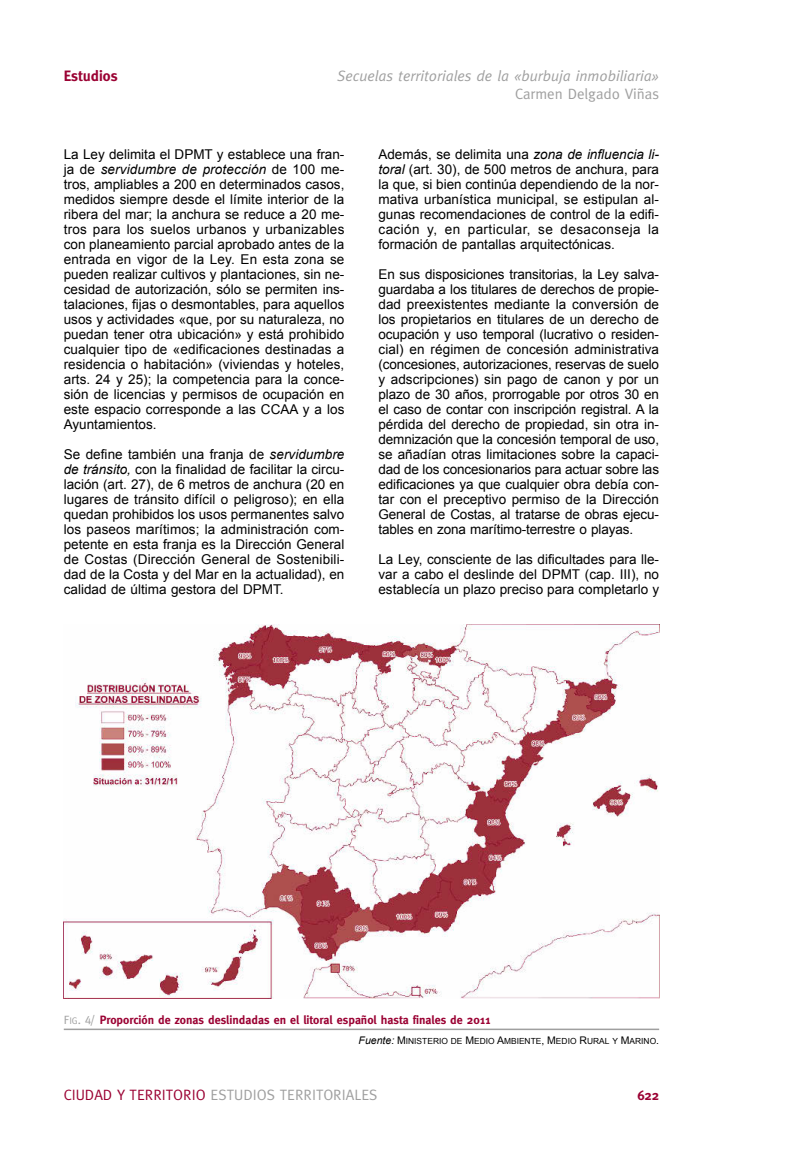
<style>
.page{position:relative;width:808px;height:1149px;background:#fff}
.page>*{position:absolute;margin:0;border:0;box-sizing:border-box;transform-origin:0 0}
.t1{font:15px "Meta";color:#9f9f9f}
.t2{font:italic 15px "Meta";color:#9f9f9f}
.t3{font:700 15px "Meta";color:#9b0233}
.t4{font:13.5px/15px "Arial";color:#000;text-align:justify}
.t5{font:700 13.5px "Meta";color:#9b0233}
.t6{font:700 12px "Meta";color:#9b0233}
.t7{font:8.4px "Arial";color:#000}
.s1{font-style:italic}
.s2{font-family:"Meta Caps";font-weight:400;color:#9f9f9f}
.s3{font-family:"Meta Caps";font-weight:400;font-size:9.6px;color:#9f9f9f}
.s4{font-style:italic;font-size:10.5px}
.s5{font-size:10.5px}
.s6{color:#9b0233}
</style>
<div class="page">
<hr style="left:64px;top:1028px;width:595px;height:1px;background:#9f9f9f">
<img style="left:64px;top:624px;width:595px;height:374px">
<p class="t3" style="left:64px;top:70px;width:55px">Estudios</p>
<p class="t2" style="left:337px;top:70px;width:323px">Secuelas territoriales de la «burbuja inmobiliaria»</p>
<p class="t1" style="left:515px;top:88px;width:146px">Carmen Delgado Viñas</p>
<p class="t4" style="left:64px;top:146px;width:282px">La Ley delimita el DPMT y establece una fran&shy;ja de <span class="s1">servidumbre de protección</span> de 100 me&shy;tros, ampliables a 200 en determinados casos, medidos siempre desde el límite interior de la ribera del mar; la anchura se reduce a 20 me&shy;tros para los suelos urbanos y urbanizables con planeamiento parcial aprobado antes de la entrada en vigor de la Ley. En esta zona se pueden realizar cultivos y plantaciones, sin ne&shy;cesidad de autorización, sólo se permiten ins&shy;talaciones, fijas o desmontables, para aquellos usos y actividades «que, por su naturaleza, no puedan tener otra ubicación» y está prohibido cualquier tipo de «edificaciones destinadas a residencia o habitación» (viviendas y hoteles, arts. 24 y 25); la competencia para la conce&shy;sión de licencias y permisos de ocupación en este espacio corresponde a las CCAA y a los Ayuntamientos.</p>
<p class="t4" style="left:64px;top:446px;width:282px">Se define también una franja de <span class="s1">servidumbre de tránsito,</span> con la finalidad de facilitar la circu&shy;lación (art. 27), de 6 metros de anchura (20 en lugares de tránsito difícil o peligroso); en ella quedan prohibidos los usos permanentes salvo los paseos marítimos; la administración com&shy;petente en esta franja es la Dirección General de Costas (Dirección General de Sostenibili&shy;dad de la Costa y del Mar en la actualidad), en calidad de última gestora del DPMT.</p>
<p class="t4" style="left:378px;top:146px;width:282px">Además, se delimita una <span class="s1">zona de influencia li&shy;toral</span> (art. 30), de 500 metros de anchura, para la que, si bien continúa dependiendo de la nor&shy;mativa urbanística municipal, se estipulan al&shy;gunas recomendaciones de control de la edifi&shy;cación y, en particular, se desaconseja la formación de pantallas arquitectónicas.</p>
<p class="t4" style="left:378px;top:266px;width:282px">En sus disposiciones transitorias, la Ley salva&shy;guardaba a los titulares de derechos de propie&shy;dad preexistentes mediante la conversión de los propietarios en titulares de un derecho de ocupación y uso temporal (lucrativo o residen&shy;cial) en régimen de concesión administrativa (concesiones, autorizaciones, reservas de suelo y adscripciones) sin pago de canon y por un plazo de 30 años, prorrogable por otros 30 en el caso de contar con inscripción registral. A la pérdida del derecho de propiedad, sin otra in&shy;demnización que la concesión temporal de uso, se añadían otras limitaciones sobre la capaci&shy;dad de los concesionarios para actuar sobre las edificaciones ya que cualquier obra debía con&shy;tar con el preceptivo permiso de la Dirección General de Costas, al tratarse de obras ejecu&shy;tables en zona marítimo-terrestre o playas.</p>
<p class="t4" style="left:378px;top:551px;width:282px">La Ley, consciente de las dificultades para lle&shy;var a cabo el deslinde del DPMT (cap. III), no establecía un plazo preciso para completarlo y</p>
<p class="t6" style="left:64px;top:1015px;width:428px"><span class="s2">F</span><span class="s3">IG</span><span class="s2">. 4/</span> Proporción de zonas deslindadas en el litoral español hasta finales de 2011</p>
<p class="t7" style="left:359px;top:1036px;width:302px"><span class="s4">Fuente:</span> <span class="s5">M</span>INISTERIO DE <span class="s5">M</span>EDIO <span class="s5">A</span>MBIENTE<span class="s5">, M</span>EDIO <span class="s5">R</span>URAL Y <span class="s5">M</span>ARINO<span class="s5">.</span></p>
<p class="t1" style="left:64px;top:1088px;width:315px"><span class="s6">CIUDAD Y TERRITORIO</span> ESTUDIOS TERRITORIALES</p>
<p class="t5" style="left:637px;top:1089px;width:23px">622</p>
</div>
